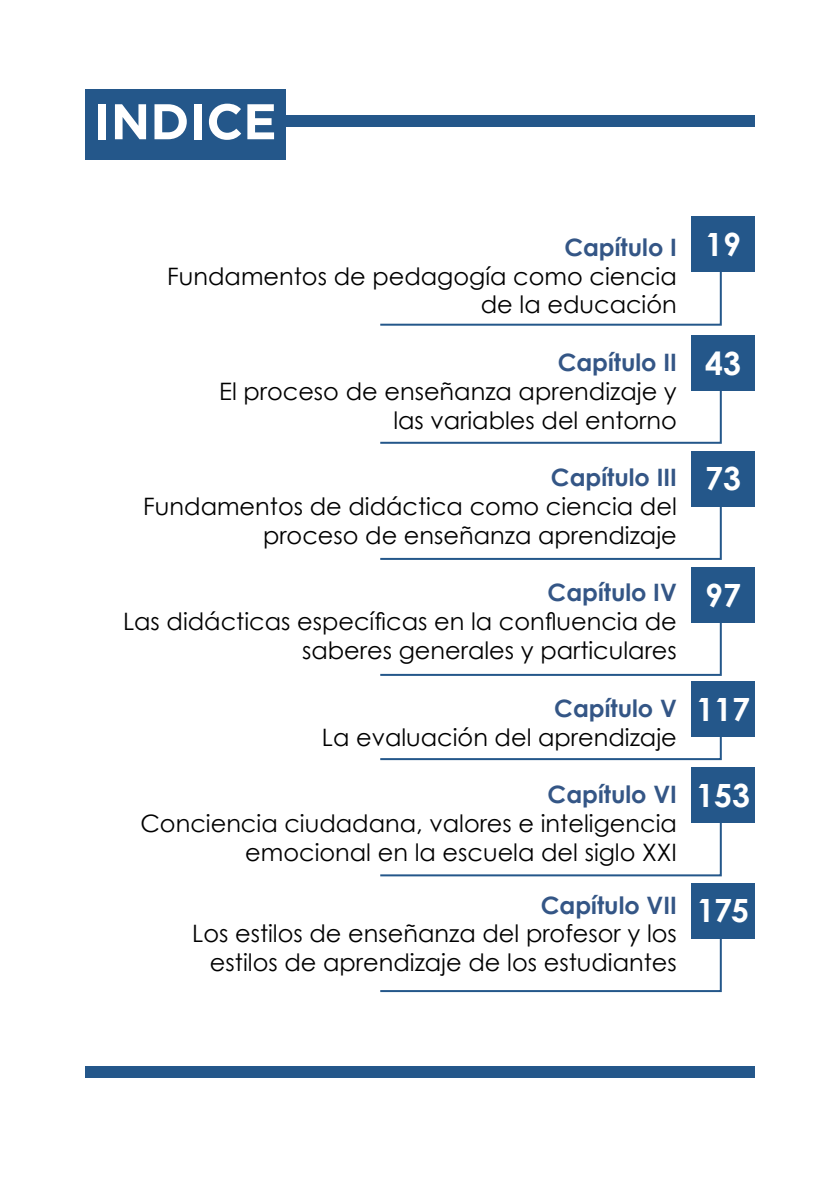
<style>
.page{position:relative;width:840px;height:1191px;background:#fff}
.page>*{position:absolute;margin:0;border:0;box-sizing:border-box;transform-origin:0 0}
.t1{font:700 50px "Gotham";color:#fff}
.t2{font:700 32px "Century Gothic";color:#fff}
.t3{font:24px/28.8px "Century Gothic";color:#000;text-align:right}
.t4{font:700 24px "Century Gothic";color:#345686}
</style>
<div class="page">
<div style="left:691px;top:217px;width:63px;height:55px;background:#24578a"></div>
<svg style="left:380px;top:272px;width:342px;height:54px"></svg>
<div style="left:691px;top:335px;width:63px;height:55px;background:#24578a"></div>
<svg style="left:380px;top:390px;width:342px;height:54px"></svg>
<div style="left:691px;top:451px;width:63px;height:55px;background:#24578a"></div>
<svg style="left:380px;top:506px;width:342px;height:54px"></svg>
<div style="left:691px;top:567px;width:63px;height:55px;background:#24578a"></div>
<svg style="left:380px;top:622px;width:342px;height:54px"></svg>
<div style="left:691px;top:767px;width:63px;height:55px;background:#24578a"></div>
<svg style="left:380px;top:822px;width:342px;height:55px"></svg>
<div style="left:691px;top:883px;width:63px;height:55px;background:#24578a"></div>
<svg style="left:380px;top:938px;width:342px;height:55px"></svg>
<div style="left:691px;top:682px;width:63px;height:55px;background:#24578a"></div>
<svg style="left:380px;top:737px;width:342px;height:24px"></svg>
<div style="left:85px;top:1066px;width:669px;height:11px;background:#24578a"></div>
<div style="left:85px;top:115px;width:669px;height:11px;background:#24578a"></div>
<div style="left:85px;top:89px;width:200px;height:71px;background:#24578a"></div>
<h1 class="t1" style="left:94px;top:88px;width:184px">INDICE</h1>
<p class="t4" style="left:564px;top:229px;width:114px">Capítulo I</p>
<p class="t3" style="left:167px;top:261px;width:511px">Fundamentos de pedagogía como ciencia de la educación</p>
<p class="t4" style="left:557px;top:344px;width:121px">Capítulo II</p>
<p class="t3" style="left:219px;top:376px;width:459px">El proceso de enseñanza aprendizaje y las variables del entorno</p>
<p class="t4" style="left:550px;top:459px;width:127px">Capítulo III</p>
<p class="t3" style="left:143px;top:491px;width:534px">Fundamentos de didáctica como ciencia del proceso de enseñanza aprendizaje</p>
<p class="t4" style="left:547px;top:574px;width:131px">Capítulo IV</p>
<p class="t3" style="left:123px;top:607px;width:555px">Las didácticas específicas en la confluencia de saberes generales y particulares</p>
<p class="t4" style="left:554px;top:690px;width:124px">Capítulo V</p>
<p class="t3" style="left:322px;top:722px;width:356px">La evaluación del aprendizaje</p>
<p class="t4" style="left:547px;top:776px;width:131px">Capítulo VI</p>
<p class="t3" style="left:140px;top:808px;width:537px">Conciencia ciudadana, valores e inteligencia emocional en la escuela del siglo XXI</p>
<p class="t4" style="left:540px;top:886px;width:137px">Capítulo VII</p>
<p class="t3" style="left:192px;top:919px;width:486px">Los estilos de enseñanza del profesor y los estilos de aprendizaje de los estudiantes</p>
<h2 class="t2" style="left:704px;top:220px;width:37px">19</h2>
<h2 class="t2" style="left:704px;top:339px;width:37px">43</h2>
<h2 class="t2" style="left:704px;top:454px;width:37px">73</h2>
<h2 class="t2" style="left:704px;top:570px;width:37px">97</h2>
<h2 class="t2" style="left:695px;top:685px;width:55px">117</h2>
<h2 class="t2" style="left:695px;top:771px;width:55px">153</h2>
<h2 class="t2" style="left:696px;top:886px;width:54px">175</h2>
</div>
